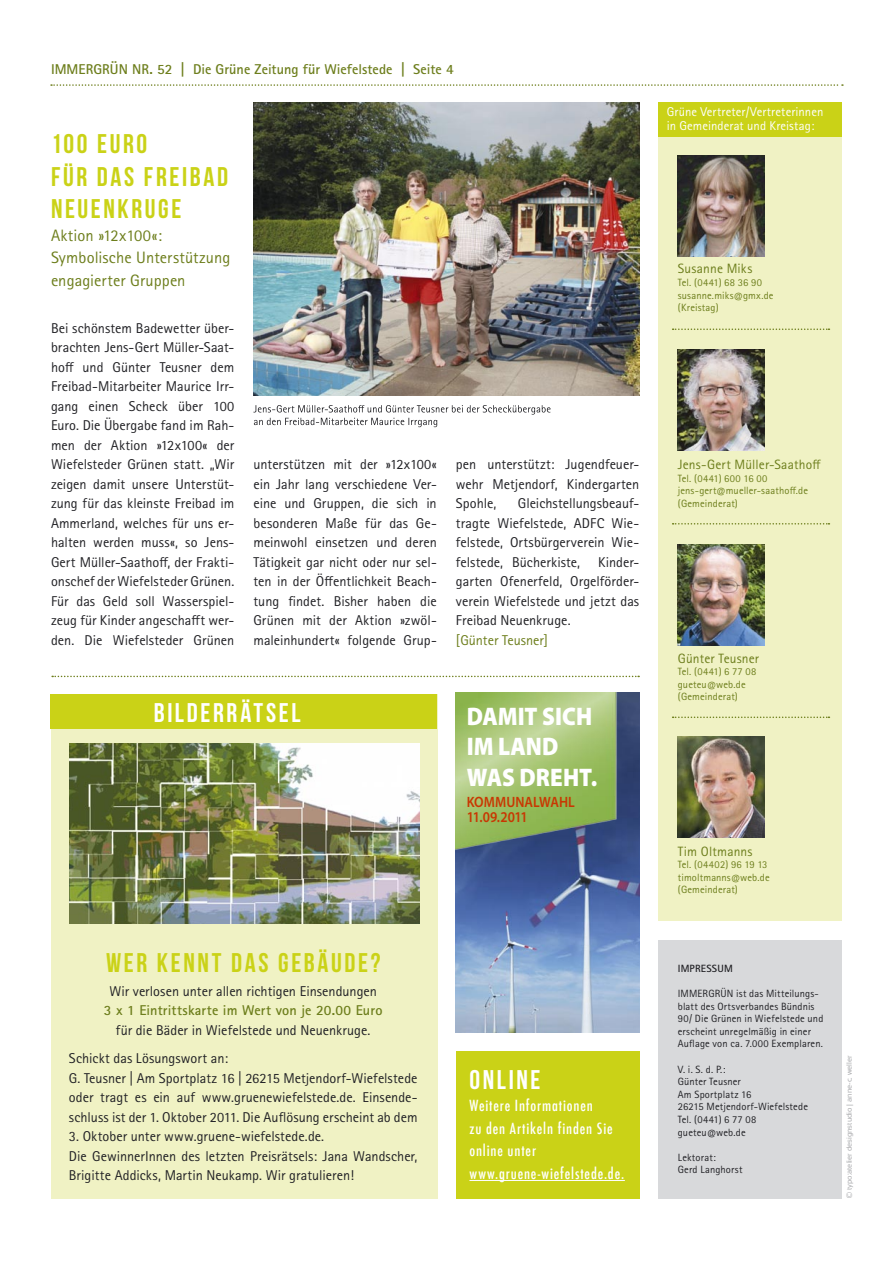
<style>
.page{position:relative;width:893px;height:1263px;background:#fff}
.page>*{position:absolute;margin:0;border:0;box-sizing:border-box;transform-origin:0 0}
.t1{font:27px/32.4px "Bebas Neue";letter-spacing:.095em;color:#cad217}
.t2{font:27px "Bebas Neue";letter-spacing:.095em;color:#fff}
.t3{font:900 25.5px/30.6px "Myriad Pro";color:#fff;scale:.9 1}
.t4{font:16.5px/22.5px "Rotis Sans Serif Std";letter-spacing:.005em;color:#6d7e1c}
.t5{font:500 condensed 15px/22.5px "Futura";letter-spacing:.055em;color:#fff}
.t6{font:600 15px/15px "Myriad Pro";letter-spacing:-.005em;color:#c83702;scale:.9 1}
.Fließtext{font:14.25px/19.5px "Rotis Sans Serif Std";color:#212125;text-align:justify}
.Fließtext-2{font:700 14.25px "Rotis Sans Serif Pro";letter-spacing:.005em;color:#6d7e1c}
.Fließtext-3{font:14.25px "Rotis Sans Serif Std";letter-spacing:-.005em;color:#6d7e1c}
.t7{font:13.5px "Rotis Sans Serif Std";letter-spacing:.01em;color:#6d7e1c}
.Bildunterschrift{font:12.75px/13.5px "Rotis Sans Serif Std";letter-spacing:.005em;color:#fff}
.Bildunterschrift-2{font:10.5px/12.6px "Rotis Sans Serif Std";letter-spacing:.015em;color:#212125}
.Bildunterschrift-3{font:10.5px "Rotis Sans Serif Std";letter-spacing:.01em;color:#6d7e1c}
.Bildunterschrift-4{font:10.5px "Rotis Sans Serif Std";letter-spacing:.035em;color:#6d7e1c}
.Bildunterschrift-5{font:700 10.5px "Rotis Sans Serif Pro";letter-spacing:.02em;color:#212125}
.t8{font:7.5px "Sansation";color:#acadb0}
.s1{font-size:13.5px}
</style>
<div class="page">
<svg style="left:51px;top:84px;width:792px;height:2px"></svg>
<div style="left:658px;top:103px;width:184px;height:818px;background:#f0f2c4"></div>
<img style="left:678px;top:349px;width:86px;height:101px">
<img style="left:678px;top:544px;width:86px;height:102px">
<img style="left:678px;top:736px;width:86px;height:102px">
<div style="left:658px;top:941px;width:184px;height:258px;background:#d8d9db"></div>
<img style="left:456px;top:693px;width:183px;height:339px">
<img style="left:678px;top:155px;width:86px;height:102px">
<svg style="left:673px;top:328px;width:156px;height:2px"></svg>
<img style="left:254px;top:102px;width:385px;height:293px">
<svg style="left:253px;top:405px;width:297px;height:22px"></svg>
<div style="left:658px;top:102px;width:183px;height:34px;background:#cad217"></div>
<svg style="left:673px;top:523px;width:156px;height:1px"></svg>
<svg style="left:673px;top:716px;width:156px;height:2px"></svg>
<div style="left:51px;top:694px;width:386px;height:505px;background:#f0f2c4"></div>
<svg style="left:52px;top:676px;width:587px;height:1px"></svg>
<div style="left:51px;top:694px;width:386px;height:34px;background:#cad217"></div>
<img style="left:70px;top:743px;width:349px;height:181px">
<div style="left:456px;top:1051px;width:183px;height:148px;background:#cad217"></div>
<hr style="left:469px;top:1180px;width:156px;height:1px;background:#fff">
<img style="left:456px;top:693px;width:166px;height:160px">
<p class="Fließtext-2" style="left:51px;top:60px;width:404px">IMMERGRÜN NR. 52 | Die Grüne Zeitung für Wiefelstede | Seite 4</p>
<p class="t1" style="left:51px;top:128px;width:179px">100 EURO<br>FÜR DAS FREIBAD<br>NEUENKRUGE</p>
<p class="t4" style="left:51px;top:224px;width:112px">Aktion »12x100«:</p>
<p class="t4" style="left:51px;top:246px;width:181px">Symbolische Unterstützung engagierter Gruppen</p>
<p class="Fließtext" style="left:51px;top:318px;width:185px">Bei schönstem Badewetter über&shy;brachten Jens-Gert Müller-Saat&shy;hoff und Günter Teusner dem Freibad-Mitarbeiter Maurice Irr&shy;gang einen Scheck über 100<br>Euro. Die Übergabe fand im Rah&shy;men der Aktion »12x100« der Wiefelsteder Grünen statt. „Wir zeigen damit unsere Unterstüt&shy;zung für das kleinste Freibad im Ammerland, welches für uns er&shy;halten werden muss«, so Jens-Gert Müller-Saathoff, der Frakti&shy;onschef der Wiefelsteder Grünen.<br>Für das Geld soll Wasserspiel&shy;zeug für Kinder angeschafft wer&shy;den. Die Wiefelsteder Grünen</p>
<p class="Fließtext" style="left:253px;top:455px;width:185px">unterstützen mit der »12x100« ein Jahr lang verschiedene Ver&shy;eine und Gruppen, die sich in besonderen Maße für das Ge&shy;meinwohl einsetzen und deren Tätigkeit gar nicht oder nur sel&shy;ten in der Öffentlichkeit Beach&shy;tung findet. Bisher haben die Grünen mit der Aktion »zwöl&shy;maleinhundert« folgende Grup-</p>
<p class="Fließtext" style="left:456px;top:455px;width:185px">pen unterstützt: Jugendfeuer&shy;wehr Metjendorf, Kindergarten Spohle,</p>
<p class="Fließtext" style="left:456px;top:494px;width:185px;text-indent:62px">Gleichstellungsbeauf&shy;tragte Wiefelstede, ADFC Wie&shy;felstede, Ortsbürgerverein Wie&shy;felstede, Bücherkiste,</p>
<p class="Fließtext" style="left:456px;top:552px;width:185px;text-indent:142px">Kinder&shy;garten Ofenerfeld, Orgelförder&shy;verein Wiefelstede und jetzt das Freibad Neuenkruge.</p>
<p class="Fließtext-3" style="left:456px;top:631px;width:94px">[Günter Teusner]</p>
<p class="t2" style="left:154px;top:698px;width:148px">BILDERRÄTSEL</p>
<p class="t3" style="left:467px;top:701px;width:146px">DAMIT SICH<br>IM LAND<br>WAS DREHT.</p>
<p class="t6" style="left:467px;top:795px;width:122px">KOMMUNALWAHL<br>11.09.2011</p>
<p class="t1" style="left:106px;top:946px;width:276px">WER KENNT DAS GEBÄUDE?</p>
<p class="Fließtext" style="left:109px;top:981px;width:269px">Wir verlosen unter allen richtigen Einsendungen</p>
<p class="Fließtext-2" style="left:104px;top:1001px;width:280px">3 x 1 Eintrittskarte im Wert von je 20.00 Euro</p>
<p class="Fließtext" style="left:116px;top:1020px;width:256px">für die Bäder in Wiefelstede und Neuenkruge.</p>
<p class="Fließtext" style="left:69px;top:1049px;width:161px">Schickt das Lösungswort an:</p>
<p class="Fließtext" style="left:69px;top:1068px;width:350px">G. Teusner | Am Sportplatz 16 | 26215 Metjendorf-Wiefelstede oder tragt es ein auf www.gruenewiefelstede.de. Einsende&shy;schluss ist der 1. Oktober 2011. Die Auflösung erscheint ab dem</p>
<p class="Fließtext" style="left:69px;top:1127px;width:257px">3. Oktober unter www.gruene-wiefelstede.de.</p>
<p class="Fließtext" style="left:69px;top:1146px;width:350px">Die GewinnerInnen des letzten Preisrätsels: Jana Wandscher,<br>Brigitte Addicks, Martin Neukamp. Wir gratulieren!</p>
<p class="t2" style="left:469px;top:1064px;width:72px">ONLINE</p>
<p class="t5" style="left:469px;top:1094px;width:145px">Weitere Informationen<br>zu den Artikeln finden Sie online unter</p>
<p class="t5" style="left:469px;top:1162px;width:156px">www.gruene-wiefelstede.de.</p>
<p class="Bildunterschrift" style="left:667px;top:105px;width:158px">Grüne Vertreter/Vertreterinnen in Gemeinderat und Kreistag:</p>
<p class="t7" style="left:678px;top:261px;width:76px">Susanne Miks</p>
<p class="Bildunterschrift-3" style="left:678px;top:276px;width:86px">Tel. (0441) 68 36 90</p>
<p class="Bildunterschrift-3" style="left:678px;top:289px;width:97px">susanne.miks@gmx.de</p>
<p class="Bildunterschrift-3" style="left:678px;top:301px;width:43px">(Kreistag)</p>
<p class="t7" style="left:678px;top:456px;width:145px">Jens-Gert Müller-Saathoff</p>
<p class="Bildunterschrift-4" style="left:678px;top:472px;width:91px">Tel. (0441) 600 16 00</p>
<p class="Bildunterschrift-3" style="left:678px;top:484px;width:132px">jens-gert@mueller-saathoff.de</p>
<p class="Bildunterschrift-3" style="left:678px;top:497px;width:62px">(Gemeinderat)</p>
<p class="t7" style="left:678px;top:650px;width:83px">Günter Teusner</p>
<p class="Bildunterschrift-3" style="left:678px;top:665px;width:80px">Tel. (0441) 6 77 08</p>
<p class="Bildunterschrift-3" style="left:678px;top:678px;width:69px">gueteu@web.de</p>
<p class="Bildunterschrift-3" style="left:678px;top:691px;width:62px">(Gemeinderat)</p>
<p class="t7" style="left:678px;top:843px;width:76px">Tim Oltmanns</p>
<p class="Bildunterschrift-3" style="left:678px;top:858px;width:91px">Tel. (04402) 96 19 13</p>
<p class="Bildunterschrift-3" style="left:678px;top:871px;width:94px">timoltmanns@web.de</p>
<p class="Bildunterschrift-3" style="left:678px;top:884px;width:62px">(Gemeinderat)</p>
<p class="Bildunterschrift-5" style="left:678px;top:962px;width:56px">IMPRESSUM</p>
<p class="Bildunterschrift-2" style="left:678px;top:987px;width:147px">IMMERGRÜN ist das Mitteilungs&shy;blatt des Ortsverbandes Bündnis<br>90/ Die Grünen in Wiefelstede und</p>
<p class="Bildunterschrift-2" style="left:678px;top:1025px;width:135px">erscheint unregelmäßig in einer</p>
<p class="Bildunterschrift-2" style="left:678px;top:1038px;width:147px">Auflage von ca. 7.000 Exemplaren.</p>
<p class="Bildunterschrift-2" style="left:678px;top:1063px;width:49px">V. i. S. d. P.:</p>
<p class="Bildunterschrift-2" style="left:678px;top:1075px;width:65px">Günter Teusner</p>
<p class="Bildunterschrift-2" style="left:678px;top:1088px;width:75px">Am Sportplatz 16</p>
<p class="Bildunterschrift-2" style="left:678px;top:1101px;width:132px">26215 Metjendorf-Wiefelstede</p>
<p class="Bildunterschrift-2" style="left:678px;top:1113px;width:80px">Tel. (0441) 6 77 08</p>
<p class="Bildunterschrift-2" style="left:678px;top:1126px;width:69px">gueteu@web.de</p>
<p class="Bildunterschrift-2" style="left:678px;top:1151px;width:39px">Lektorat:</p>
<p class="Bildunterschrift-2" style="left:678px;top:1164px;width:66px">Gerd Langhorst</p>
<p class="t8" style="left:845px;top:1199px;width:145px;rotate:-90deg"><span class="s1">©</span>typo:atelier designstudio | anne-c. weller</p>
</div>
